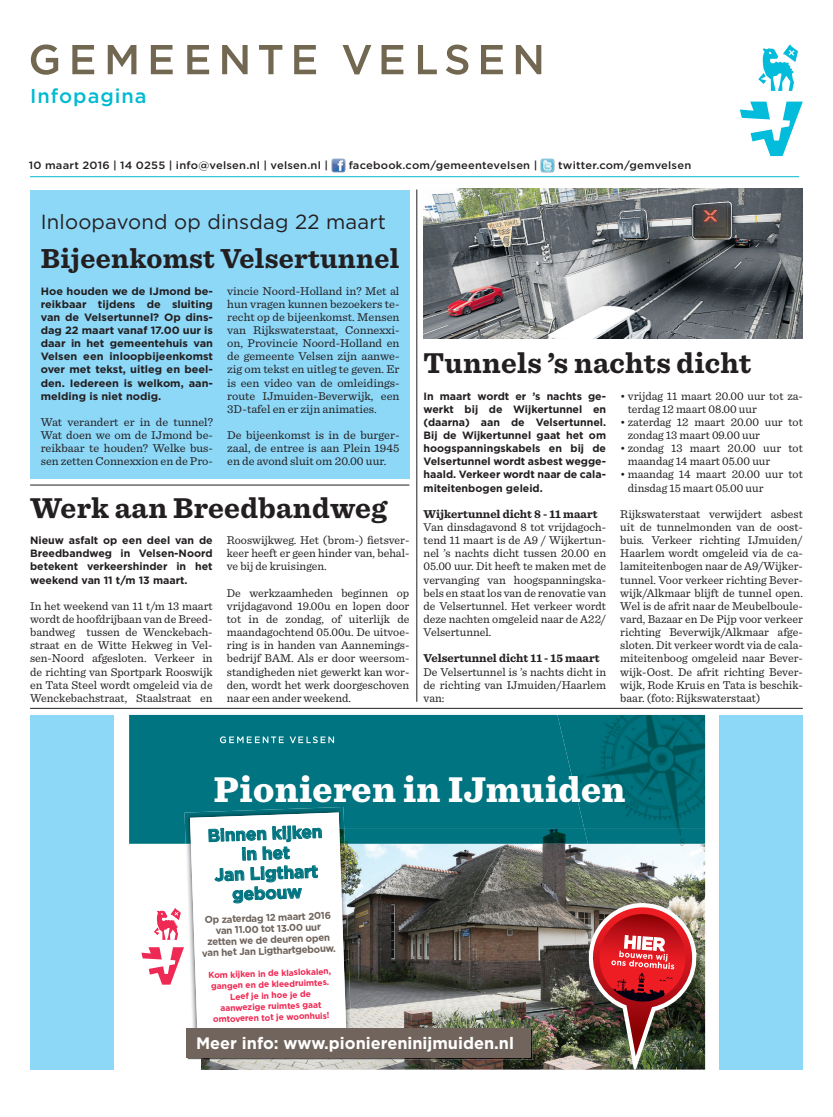
<style>
.page{position:relative;width:833px;height:1117px;background:#fff}
.page>*{position:absolute;margin:0;border:0;box-sizing:border-box;transform-origin:0 0}
.t1{font:900 37.5px "Sentinel";letter-spacing:.01em;color:#fff}
._0_4_Kop_22pt{font:700 30px "Sentinel";letter-spacing:.01em;color:#231f20}
._0_4_Kop_22pt-2{font:700 28.75px "Sentinel";letter-spacing:.01em;color:#231f20}
._0_4_Kop_22pt-3{font:20.5px "Gotham";letter-spacing:.01em;color:#231f20}
.t2{font:500 20px "Gotham";letter-spacing:.05em;color:#00bad1}
.t3{font:700 17.5px/19.8px "Gotham";color:#007480;text-align:center}
.t4{font:700 16.5px "Gotham";color:#fff}
.tekst_mager{font:11.88px/13.1px "Sentinel";color:#231f20;text-align:justify}
.tekst_mager-2{font:700 11.88px "Sentinel";color:#231f20}
.tekst_mager-3{font:700 10.62px/13.1px "Gotham";color:#231f20;text-align:justify}
._2_1_Stafafdeling{font:500 10.62px "Gotham";letter-spacing:.02em;color:#231f20;scale:1.05 1}
.t5{font:700 9.88px/11px "Gotham";color:#70645c;text-align:center}
.t6{font:700 8.62px/11px "Gotham";color:#ee2953;text-align:center}
</style>
<div class="page">
<svg style="left:31px;top:44px;width:27px;height:31px"></svg>
<svg style="left:72px;top:45px;width:22px;height:29px"></svg>
<svg style="left:108px;top:45px;width:28px;height:29px"></svg>
<svg style="left:151px;top:45px;width:22px;height:29px"></svg>
<svg style="left:187px;top:45px;width:22px;height:29px"></svg>
<svg style="left:222px;top:45px;width:25px;height:29px"></svg>
<svg style="left:259px;top:45px;width:23px;height:29px"></svg>
<svg style="left:294px;top:45px;width:22px;height:29px"></svg>
<svg style="left:342px;top:45px;width:29px;height:29px"></svg>
<svg style="left:381px;top:45px;width:22px;height:29px"></svg>
<svg style="left:418px;top:45px;width:19px;height:29px"></svg>
<svg style="left:446px;top:45px;width:22px;height:30px"></svg>
<svg style="left:481px;top:45px;width:22px;height:29px"></svg>
<svg style="left:516px;top:45px;width:25px;height:29px"></svg>
<img style="left:331px;top:158px;width:14px;height:14px">
<img style="left:541px;top:158px;width:13px;height:14px">
<svg style="left:740px;top:102px;width:62px;height:54px"></svg>
<svg style="left:758px;top:44px;width:40px;height:47px"></svg>
<hr style="left:30px;top:176px;width:769px;height:1px;background:#00bad1">
<div style="left:30px;top:189px;width:379px;height:289px;background:#8dd7f7"></div>
<hr style="left:416px;top:189px;width:1px;height:512px;background:#231f20">
<img style="left:314px;top:843px;width:391px;height:226px">
<img style="left:201px;top:1057px;width:113px;height:12px">
<img style="left:588px;top:843px;width:115px;height:27px">
<div style="left:129px;top:714px;width:428px;height:129px;background:#007480"></div>
<img style="left:346px;top:828px;width:238px;height:15px">
<img style="left:557px;top:714px;width:148px;height:114px">
<img style="left:584px;top:828px;width:121px;height:15px">
<svg style="left:220px;top:736px;width:64px;height:7px"></svg>
<svg style="left:290px;top:736px;width:44px;height:7px"></svg>
<svg style="left:141px;top:947px;width:43px;height:37px"></svg>
<svg style="left:154px;top:908px;width:27px;height:31px"></svg>
<img style="left:587px;top:901px;width:110px;height:168px">
<img style="left:186px;top:843px;width:4px;height:98px">
<img style="left:346px;top:843px;width:5px;height:184px">
<img style="left:184px;top:806px;width:160px;height:37px">
<svg style="left:190px;top:812px;width:156px;height:215px"></svg>
<img style="left:187px;top:1057px;width:14px;height:2px">
<img style="left:314px;top:1028px;width:218px;height:31px">
<div style="left:186px;top:1027px;width:344px;height:30px;background:#70645c"></div>
<div style="left:30px;top:714px;width:83px;height:355px;background:#8dd7f7"></div>
<div style="left:719px;top:714px;width:84px;height:355px;background:#8dd7f7"></div>
<hr style="left:30px;top:707px;width:773px;height:1px;background:#231f20">
<img style="left:423px;top:189px;width:380px;height:149px">
<hr style="left:30px;top:484px;width:379px;height:1px;background:#231f20">
<h3 class="t2" style="left:30px;top:82px;width:118px">Infopagina</h3>
<p class="_2_1_Stafafdeling" style="left:29px;top:158px;width:286px">10 maart 2016 | 14 0255 | info@velsen.nl | velsen.nl |</p>
<p class="_2_1_Stafafdeling" style="left:349px;top:158px;width:181px">facebook.com/gemeentevelsen |</p>
<p class="_2_1_Stafafdeling" style="left:558px;top:158px;width:128px">twitter.com/gemvelsen</p>
<p class="_0_4_Kop_22pt-3" style="left:41px;top:208px;width:347px">Inloopavond op dinsdag 22 maart</p>
<p class="_0_4_Kop_22pt-2" style="left:41px;top:236px;width:360px">Bijeenkomst Velsertunnel</p>
<p class="tekst_mager-3" style="left:41px;top:284px;width:174px">Hoe houden we de IJmond be&shy;reikbaar tijdens de sluiting van de Velsertunnel? Op dins&shy;dag 22 maart vanaf 17.00 uur is daar in het gemeentehuis van Velsen een inloopbijeenkomst over met tekst, uitleg en beel&shy;den. Iedereen is welkom, aan&shy;melding is niet nodig.</p>
<p class="tekst_mager" style="left:41px;top:414px;width:174px">Wat verandert er in de tunnel?<br>Wat doen we om de IJmond be&shy;reikbaar te houden? Welke bus&shy;sen zetten Connexxion en de Pro-</p>
<p class="tekst_mager" style="left:227px;top:283px;width:174px">vincie Noord-Holland in? Met al hun vragen kunnen bezoekers te&shy;recht op de bijeenkomst. Mensen van Rijkswaterstaat, Connexxi&shy;on, Provincie Noord-Holland en de gemeente Velsen zijn aanwe&shy;zig om tekst en uitleg te geven. Er is een video van de omleidings&shy;route IJmuiden-Beverwijk, een 3D-tafel en er zijn animaties.</p>
<p class="tekst_mager" style="left:227px;top:427px;width:174px">De bijeenkomst is in de burger&shy;zaal, de entree is aan Plein 1945 en de avond sluit om 20.00 uur.</p>
<p class="_0_4_Kop_22pt" style="left:30px;top:484px;width:358px">Werk aan Breedbandweg</p>
<p class="tekst_mager-3" style="left:30px;top:533px;width:184px">Nieuw asfalt op een deel van de Breedbandweg in Velsen-Noord betekent verkeershinder in het weekend van 11 t/m 13 maart.</p>
<p class="tekst_mager" style="left:30px;top:598px;width:184px">In het weekend van 11 t/m 13 maart wordt de hoofdrijbaan van de Breed&shy;bandweg tussen de Wenckebach&shy;straat en de Witte Hekweg in Vel&shy;sen-Noord afgesloten. Verkeer in de richting van Sportpark Rooswijk en Tata Steel wordt omgeleid via de Wenckebachstraat, Staalstraat en</p>
<p class="tekst_mager" style="left:227px;top:532px;width:184px">Rooswijkweg. Het (brom-) fietsver&shy;keer heeft er geen hinder van, behal&shy;ve bij de kruisingen.</p>
<p class="tekst_mager" style="left:227px;top:585px;width:184px">De werkzaamheden beginnen op vrijdagavond 19.00u en lopen door tot in de zondag, of uiterlijk de maandagochtend 05.00u. De uitvoe&shy;ring is in handen van Aannemings&shy;bedrijf BAM. Als er door weersom&shy;standigheden niet gewerkt kan wor&shy;den, wordt het werk doorgeschoven naar een ander weekend.</p>
<p class="_0_4_Kop_22pt" style="left:423px;top:339px;width:329px">Tunnels ’s nachts dicht</p>
<p class="tekst_mager-3" style="left:423px;top:389px;width:184px">In maart wordt er ’s nachts ge&shy;werkt bij de Wijkertunnel en (daarna) aan de Velsertunnel.<br>Bij de Wijkertunnel gaat het om hoogspanningskabels en bij de Velsertunnel wordt asbest wegge&shy;haald. Verkeer wordt naar de cala&shy;miteitenbogen geleid.</p>
<p class="tekst_mager-2" style="left:423px;top:504px;width:176px">Wijkertunnel dicht 8 - 11 maart</p>
<p class="tekst_mager" style="left:423px;top:519px;width:184px">Van dinsdagavond 8 tot vrijdagoch&shy;tend 11 maart is de A9 / Wijkertun&shy;nel ’s nachts dicht tussen 20.00 en 05.00 uur. Dit heeft te maken met de vervanging van hoogspanningska&shy;bels en staat los van de renovatie van de Velsertunnel. Het verkeer wordt deze nachten omgeleid naar de A22/ Velsertunnel.</p>
<p class="tekst_mager-2" style="left:423px;top:649px;width:177px">Velsertunnel dicht 11 - 15 maart</p>
<p class="tekst_mager" style="left:423px;top:664px;width:184px">De Velsertunnel is ’s nachts dicht in de richting van IJmuiden/Haarlem van:</p>
<p class="tekst_mager" style="left:628px;top:388px;width:176px;text-indent:-8px">• vrijdag 11 maart 20.00 uur tot za&shy;terdag 12 maart 08.00 uur</p>
<p class="tekst_mager" style="left:628px;top:414px;width:176px;text-indent:-8px">• zaterdag 12 maart 20.00 uur tot zondag 13 maart 09.00 uur</p>
<p class="tekst_mager" style="left:628px;top:441px;width:176px;text-indent:-8px">• zondag 13 maart 20.00 uur tot maandag 14 maart 05.00 uur</p>
<p class="tekst_mager" style="left:628px;top:467px;width:176px;text-indent:-8px">• maandag 14 maart 20.00 uur tot dinsdag 15 maart 05.00 uur</p>
<p class="tekst_mager" style="left:620px;top:506px;width:184px">Rijkswaterstaat verwijdert asbest uit de tunnelmonden van de oost&shy;buis. Verkeer richting IJmuiden/ Haarlem wordt omgeleid via de ca&shy;lamiteitenbogen naar de A9/Wijker&shy;tunnel. Voor verkeer richting Bever&shy;wijk/Alkmaar blijft de tunnel open.<br>Wel is de afrit naar de Meubelboule&shy;vard, Bazaar en De Pijp voor verkeer richting Beverwijk/Alkmaar afge&shy;sloten. Dit verkeer wordt via de cala&shy;miteitenboog omgeleid naar Bever&shy;wijk-Oost. De afrit richting Bever&shy;wijk, Rode Kruis en Tata is beschik&shy;baar. (foto: Rijkswaterstaat)</p>
<p class="t1" style="left:214px;top:759px;width:413px">Pionieren in IJmuiden</p>
<p class="t3" style="left:207px;top:825px;width:116px;rotate:-2deg">Binnen kijken in het<br>Jan Ligthart gebouw</p>
<p class="t5" style="left:201px;top:914px;width:135px;rotate:-2deg">Op zaterdag 12 maart 2016 van 11.00 tot 13.00 uur zetten we de deuren open van het Jan Ligthartgebouw.</p>
<p class="t6" style="left:208px;top:969px;width:126px;rotate:-2deg">Kom kijken in de klaslokalen, gangen en de kleedruimtes.<br>Leef je in hoe je de aanwezige ruimtes gaat omtoveren tot je woonhuis!</p>
<p class="t4" style="left:196px;top:1032px;width:319px">Meer info: www.pioniereninijmuiden.nl</p>
</div>
